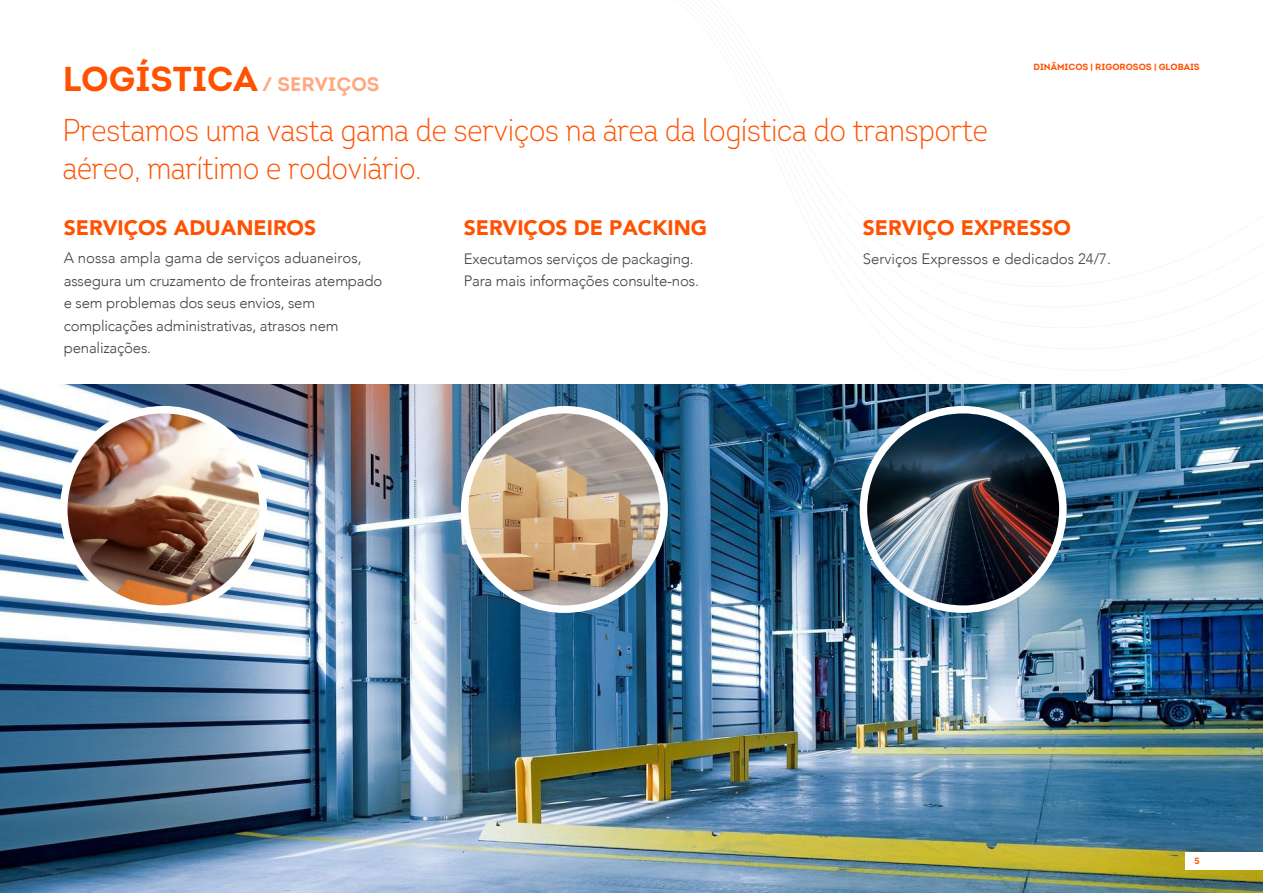
<style>
.page{position:relative;width:1263px;height:893px;background:#fff}
.page>*{position:absolute;margin:0;border:0;box-sizing:border-box;transform-origin:0 0}
.t1{font:700 34.5px "Intro";color:#ff5100}
.t2{font:300 31.5px/37.8px "Intro Cond";color:#ff5100}
.t3{font:900 21px "Avenir";color:#ff5100}
.t4{font:300 15px/22.5px "Avenir";letter-spacing:-.015em;color:#3d4543}
.t5{font:700 9px "Intro";color:#ff5100}
.s1{font-size:19.5px;color:rgb(255 81 0/.5)}
</style>
<div class="page">
<img style="left:0;top:384px;width:1263px;height:509px">
<div style="left:1185px;top:852px;width:78px;height:18px;background:#fff"></div>
<img style="left:618px;top:384px;width:645px;height:55px">
<img style="left:64px;top:410px;width:199px;height:199px;border-radius:100px">
<div style="left:60px;top:406px;width:207px;height:207px;border:8px solid #fff;border-radius:50%"></div>
<img style="left:863px;top:410px;width:200px;height:199px;border-radius:100px">
<div style="left:860px;top:406px;width:207px;height:207px;border:8px solid #fff;border-radius:50%"></div>
<img style="left:465px;top:410px;width:199px;height:199px;border-radius:100px">
<div style="left:461px;top:406px;width:207px;height:207px;border:8px solid #fff;border-radius:50%"></div>
<h1 class="t1" style="left:63px;top:57px;width:318px">LOGÍSTICA <span class="s1">/ SERVIÇOS</span></h1>
<p class="t5" style="left:1033px;top:61px;width:168px">DINÂMICOS | RIGOROSOS | GLOBAIS</p>
<h2 class="t2" style="left:63px;top:111px;width:926px">Prestamos uma vasta gama de serviços na área da logística do transporte aéreo, marítimo e rodoviário.</h2>
<h3 class="t3" style="left:64px;top:209px;width:254px">SERVIÇOS ADUANEIROS</h3>
<p class="t4" style="left:64px;top:247px;width:320px">A nossa ampla gama de serviços aduaneiros, assegura um cruzamento de fronteiras atempado e sem problemas dos seus envios, sem complicações administrativas, atrasos nem penalizações.</p>
<h3 class="t3" style="left:464px;top:210px;width:245px">SERVIÇOS DE PACKING</h3>
<p class="t4" style="left:464px;top:247px;width:237px">Executamos serviços de packaging.<br>Para mais informações consulte-nos.</p>
<h3 class="t3" style="left:863px;top:210px;width:210px">SERVIÇO EXPRESSO</h3>
<p class="t4" style="left:863px;top:247px;width:249px">Serviços Expressos e dedicados 24/7.</p>
<p class="t5" style="left:1194px;top:855px;width:7px">5</p>
</div>
